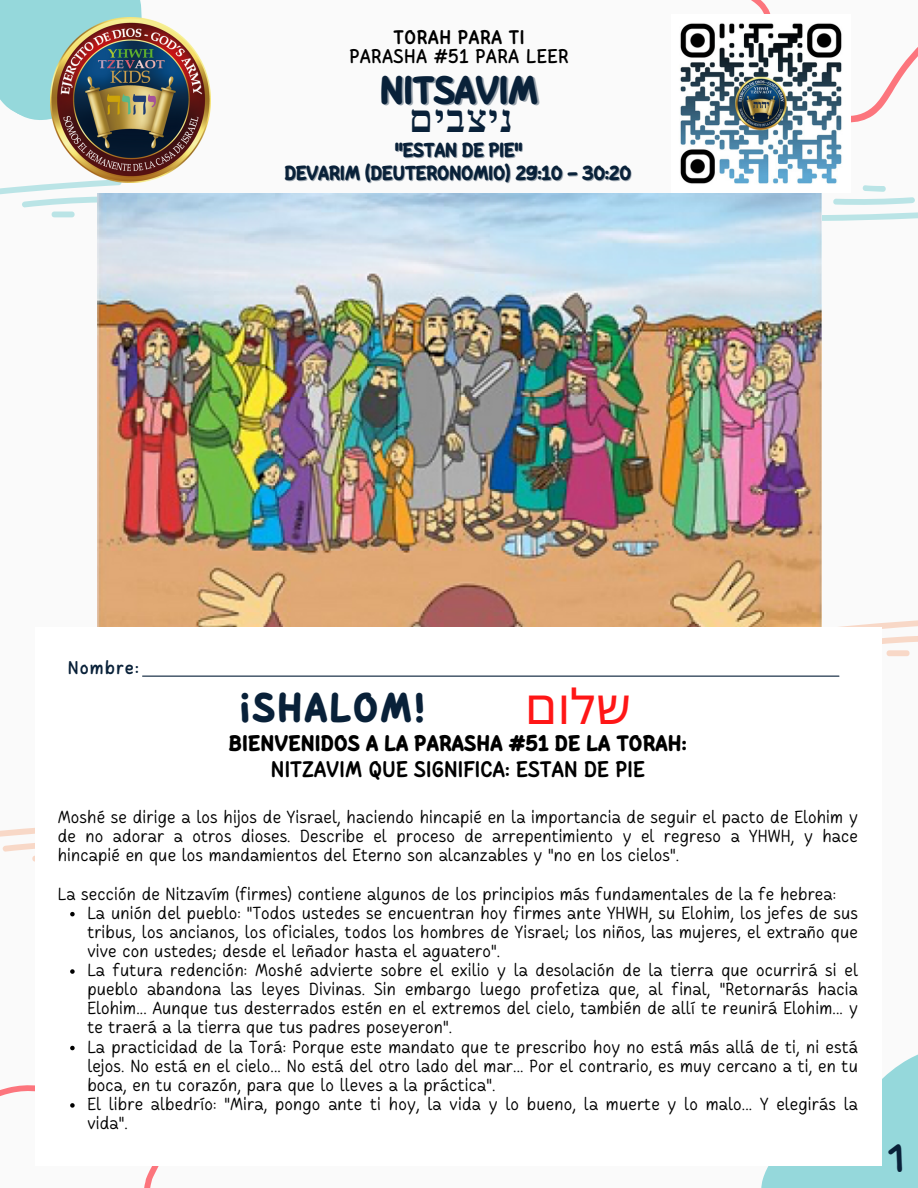
<style>
.page{position:relative;width:918px;height:1188px;background:#fafafa}
.page>*{position:absolute;margin:0;border:0;box-sizing:border-box;transform-origin:0 0}
.t1{font:48px "Noto Sans Hebrew";color:#ff1616}
.t2{font:900 41.55px "Cakerolli";letter-spacing:.05em;color:#092139}
.t3{font:700 40.5px "milktea";color:#092139}
.t4{font:900 39.9px "Cakerolli";letter-spacing:-.02em;color:#092139}
.t5{font:700 39.15px "Liberation Serif";color:#092139}
.t6{font:900 22.5px "Cakerolli";letter-spacing:.01em;color:#000}
.t7{font:700 22.5px "Cakerolli";letter-spacing:.01em;color:#000}
.t8{font:900 20.4px "Cakerolli";letter-spacing:-.02em;color:#092139}
.t9{font:600 19.65px "Cakerolli";letter-spacing:.035em;color:#000}
.t10{font:700 19.65px "Cakerolli";letter-spacing:.035em;color:#000}
.t11{font:600 18.3px "Cakerolli";letter-spacing:.06em;color:#092139}
.t12{font:17.4px/19.2px "Cakerolli";letter-spacing:.01em;color:#000;text-align:justify}
</style>
<div class="page">
<svg style="left:0;top:0;width:211px;height:120px"></svg>
<div style="left:761px;top:1054px;width:157px;height:134px;background:#95d8db"></div>
<svg style="left:751px;top:0;width:167px;height:123px"></svg>
<svg style="left:839px;top:620px;width:79px;height:36px"></svg>
<svg style="left:822px;top:185px;width:96px;height:36px"></svg>
<svg style="left:0;top:183px;width:122px;height:34px"></svg>
<svg style="left:0;top:828px;width:35px;height:34px"></svg>
<div style="left:35px;top:627px;width:847px;height:539px;background:#fff"></div>
<img style="left:50px;top:17px;width:160px;height:166px">
<hr style="left:143px;top:676px;width:696px;height:1px;background:#092139">
<img style="left:680px;top:14px;width:170px;height:179px">
<img style="left:97px;top:193px;width:725px;height:434px">
<svg style="left:70px;top:912px;width:5px;height:4px"></svg>
<svg style="left:70px;top:969px;width:5px;height:5px"></svg>
<svg style="left:0;top:1046px;width:159px;height:142px"></svg>
<p class="t10" style="left:394px;top:29px;width:132px">TORAH PARA TI</p>
<p class="t9" style="left:349px;top:48px;width:221px">PARASHA #51 PARA LEER</p>
<p class="t4" style="left:379px;top:74px;width:161px">NITSAVIM</p>
<p class="t5" style="left:409px;top:97px;width:106px">ם נ יצבי</p>
<p class="t8" style="left:395px;top:142px;width:129px">"ESTAN DE PIE"</p>
<p class="t8" style="left:284px;top:164px;width:349px">DEVARIM (DEUTERONOMIO) 29:10 - 30:20</p>
<p class="t11" style="left:68px;top:660px;width:73px">Nombre:</p>
<p class="t2" style="left:240px;top:691px;width:187px">¡SHALOM!</p>
<p class="t1" style="left:526px;top:673px;width:106px">ם של ו</p>
<p class="t6" style="left:229px;top:734px;width:459px">BIENVENIDOS A LA PARASHA #51 DE LA TORAH:</p>
<p class="t7" style="left:271px;top:760px;width:375px">NITZAVIM QUE SIGNIFICA: ESTAN DE PIE</p>
<p class="t12" style="left:58px;top:809px;width:802px">Moshé se dirige a los hijos de Yisrael, haciendo hincapié en la importancia de seguir el pacto de Elohim y de no adorar a otros dioses. Describe el proceso de arrepentimiento y el regreso a YHWH, y hace hincapié en que los mandamientos del Eterno son alcanzables y "no en los cielos".</p>
<p class="t12" style="left:58px;top:886px;width:780px">La sección de Nitzavím (firmes) contiene algunos de los principios más fundamentales de la fe hebrea:</p>
<p class="t12" style="left:87px;top:905px;width:772px">La unión del pueblo: "Todos ustedes se encuentran hoy firmes ante YHWH, su Elohim, los jefes de sus tribus, los ancianos, los oficiales, todos los hombres de Yisrael; los niños, las mujeres, el extraño que vive con ustedes; desde el leñador hasta el aguatero".</p>
<p class="t12" style="left:87px;top:962px;width:772px">La futura redención: Moshé advierte sobre el exilio y la desolación de la tierra que ocurrirá si el pueblo abandona las leyes Divinas. Sin embargo luego profetiza que, al final, "Retornarás hacia Elohim... Aunque tus desterrados estén en el extremos del cielo, también de allí te reunirá Elohim... y te traerá a la tierra que tus padres poseyeron".</p>
<p class="t12" style="left:87px;top:1039px;width:772px">La practicidad de la Torá: Porque este mandato que te prescribo hoy no está más allá de ti, ni está lejos. No está en el cielo... No está del otro lado del mar... Por el contrario, es muy cercano a ti, en tu boca, en tu corazón, para que lo lleves a la práctica".</p>
<p class="t12" style="left:87px;top:1096px;width:772px">El libre albedrío: "Mira, pongo ante ti hoy, la vida y lo bueno, la muerte y lo malo... Y elegirás la vida".</p>
<p class="t3" style="left:887px;top:1119px;width:20px">1</p>
</div>
